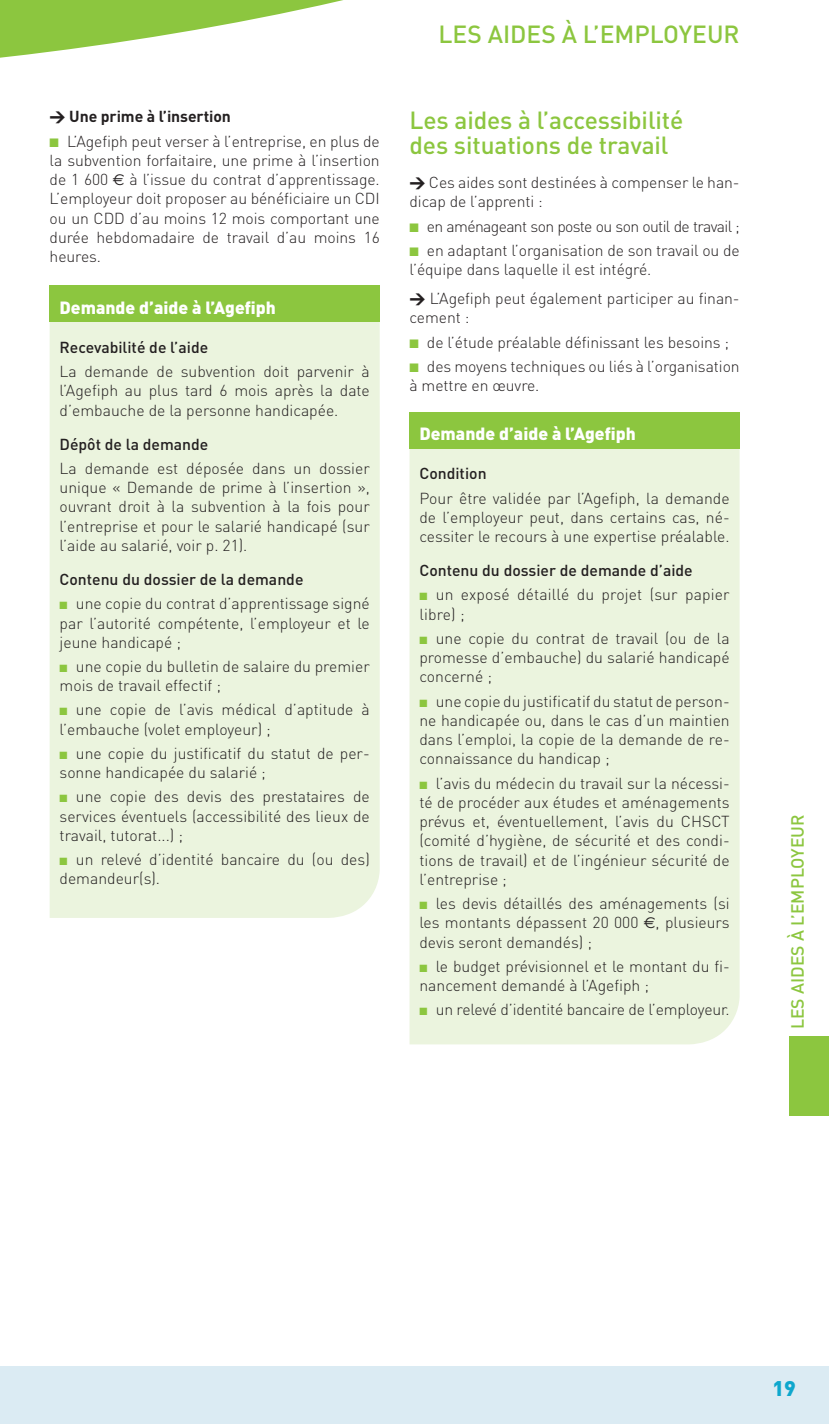
<style>
.page{position:relative;width:829px;height:1424px;background:#fff}
.page>*{position:absolute;margin:0;border:0;box-sizing:border-box;transform-origin:0 0}
.t1{font:500 24.5px/24.5px "DIN";letter-spacing:-.005em;color:#8cc63f}
.t2{font:900 21px "DIN";color:#0ea7cd}
.t3{font:900 17.5px "DIN";color:#fff}
.t4{font:500 17.5px "DIN";color:#8cc63f}
.t5{font:300 15.75px/19.2px "DIN";color:#231f20;text-align:justify}
.t6{font:500 15.75px "DIN";color:#231f20}
.t7{font:300 15.75px "DIN";letter-spacing:-.04em;color:#231f20}
.t8{font:700 15.75px "DIN";letter-spacing:-.005em;color:#231f20}
.s1{font-weight:900}
.s2{color:#8cc63f}
.s3{font-family:"Euro Sans";font-weight:400}
</style>
<div class="page">
<svg style="left:0;top:0;width:343px;height:58px;fill:#8cc63f"></svg>
<div style="left:0;top:1366px;width:828px;height:58px;background:#dbebf3"></div>
<div style="left:789px;top:1035px;width:39px;height:80px;background:#8cc63f"></div>
<div style="left:50px;top:303px;width:330px;height:615px;background:#ebf4de"></div>
<div style="left:50px;top:285px;width:329px;height:37px;background:#8cc63f"></div>
<div style="left:409px;top:448px;width:330px;height:596px;background:#ebf4de"></div>
<div style="left:409px;top:412px;width:330px;height:36px;background:#8cc63f"></div>
<p class="t8" style="left:50px;top:111px;width:183px"><span class="s1">&gt;</span> Une prime à l’insertion</p>
<p class="t5" style="left:50px;top:133px;width:331px"><span class="s2">■</span> L’Agefiph peut verser à l’entreprise, en plus de la subvention forfaitaire, une prime à l’insertion de 1 600 <span class="s3">€</span> à l’issue du contrat d’apprentissage.<br>L’employeur doit proposer au bénéficiaire un CDI ou un CDD d’au moins 12 mois comportant une durée hebdomadaire de travail d’au moins 16 heures.</p>
<p class="t3" style="left:60px;top:301px;width:218px">Demande d’aide à l’Agefiph</p>
<p class="t6" style="left:60px;top:342px;width:150px">Recevabilité de l’aide</p>
<p class="t5" style="left:60px;top:364px;width:312px">La demande de subvention doit parvenir à l’Agefiph au plus tard 6 mois après la date d’embauche de la personne handicapée.</p>
<p class="t6" style="left:60px;top:438px;width:150px">Dépôt de la demande</p>
<p class="t5" style="left:60px;top:460px;width:312px">La demande est déposée dans un dossier unique « Demande de prime à l’insertion », ouvrant droit à la subvention à la fois pour l’entreprise et pour le salarié handicapé (sur l’aide au salarié, voir p. 21).</p>
<p class="t6" style="left:60px;top:574px;width:245px">Contenu du dossier de la demande</p>
<p class="t5" style="left:60px;top:596px;width:312px"><span class="s2">■</span> une copie du contrat d’apprentissage signé par l’autorité compétente, l’employeur et le jeune handicapé ;</p>
<p class="t5" style="left:60px;top:658px;width:312px"><span class="s2">■</span> une copie du bulletin de salaire du premier mois de travail effectif ;</p>
<p class="t5" style="left:60px;top:702px;width:312px"><span class="s2">■</span> une copie de l’avis médical d’aptitude à l’embauche (volet employeur) ;</p>
<p class="t5" style="left:60px;top:745px;width:312px"><span class="s2">■</span> une copie du justificatif du statut de per&shy;sonne handicapée du salarié ;</p>
<p class="t5" style="left:60px;top:789px;width:312px"><span class="s2">■</span> une copie des devis des prestataires de services éventuels (accessibilité des lieux de travail, tutorat...) ;</p>
<p class="t5" style="left:60px;top:852px;width:312px"><span class="s2">■</span> un relevé d’identité bancaire du (ou des) demandeur(s).</p>
<h1 class="t1" style="left:438px;top:25px;width:302px">LES AIDES À L’EMPLOYEUR</h1>
<h1 class="t1" style="left:409px;top:111px;width:275px">Les aides à l’accessibilité des situations de travail</h1>
<p class="t5" style="left:409px;top:175px;width:331px"><span class="s1">&gt;</span> Ces aides sont destinées à compenser le han&shy;dicap de l’apprenti :</p>
<p class="t7" style="left:409px;top:220px;width:331px"><span class="s2">■</span> en aménageant son poste ou son outil de travail ;</p>
<p class="t5" style="left:409px;top:242px;width:331px"><span class="s2">■</span> en adaptant l’organisation de son travail ou de l’équipe dans laquelle il est intégré.</p>
<p class="t5" style="left:409px;top:291px;width:331px"><span class="s1">&gt;</span> L’Agefiph peut également participer au finan&shy;cement :</p>
<p class="t5" style="left:409px;top:334px;width:321px"><span class="s2">■</span> de l’étude préalable définissant les besoins ;</p>
<p class="t5" style="left:409px;top:358px;width:331px"><span class="s2">■</span> des moyens techniques ou liés à l’organisation à mettre en œuvre.</p>
<p class="t3" style="left:419px;top:428px;width:218px">Demande d’aide à l’Agefiph</p>
<p class="t6" style="left:419px;top:468px;width:69px">Condition</p>
<p class="t5" style="left:419px;top:490px;width:312px">Pour être validée par l’Agefiph, la demande de l’employeur peut, dans certains cas, né&shy;cessiter le recours à une expertise préalable.</p>
<p class="t6" style="left:419px;top:565px;width:275px">Contenu du dossier de demande d’aide</p>
<p class="t5" style="left:419px;top:587px;width:312px"><span class="s2">■</span> un exposé détaillé du projet (sur papier libre) ;</p>
<p class="t5" style="left:419px;top:630px;width:312px"><span class="s2">■</span> une copie du contrat de travail (ou de la promesse d’embauche) du salarié handicapé concerné ;</p>
<p class="t5" style="left:419px;top:693px;width:312px"><span class="s2">■</span> une copie du justificatif du statut de person&shy;ne handicapée ou, dans le cas d’un maintien dans l’emploi, la copie de la demande de re&shy;connaissance du handicap ;</p>
<p class="t5" style="left:419px;top:775px;width:312px"><span class="s2">■</span> l’avis du médecin du travail sur la nécessi&shy;té de procéder aux études et aménagements prévus et, éventuellement, l’avis du CHSCT (comité d’hygiène, de sécurité et des condi&shy;tions de travail) et de l’ingénieur sécurité de l’entreprise ;</p>
<p class="t5" style="left:419px;top:896px;width:312px"><span class="s2">■</span> les devis détaillés des aménagements (si les montants dépassent 20 000 <span class="s3">€</span>, plusieurs devis seront demandés) ;</p>
<p class="t5" style="left:419px;top:958px;width:312px"><span class="s2">■</span> le budget prévisionnel et le montant du fi&shy;nancement demandé à l’Agefiph ;</p>
<p class="t5" style="left:419px;top:1002px;width:312px"><span class="s2">■</span> un relevé d’identité bancaire de l’employeur.</p>
<p class="t4" style="left:791px;top:1029px;width:216px;rotate:-90deg">LES AIDES À L’EMPLOYEUR</p>
<h2 class="t2" style="left:772px;top:1380px;width:25px">19</h2>
</div>
